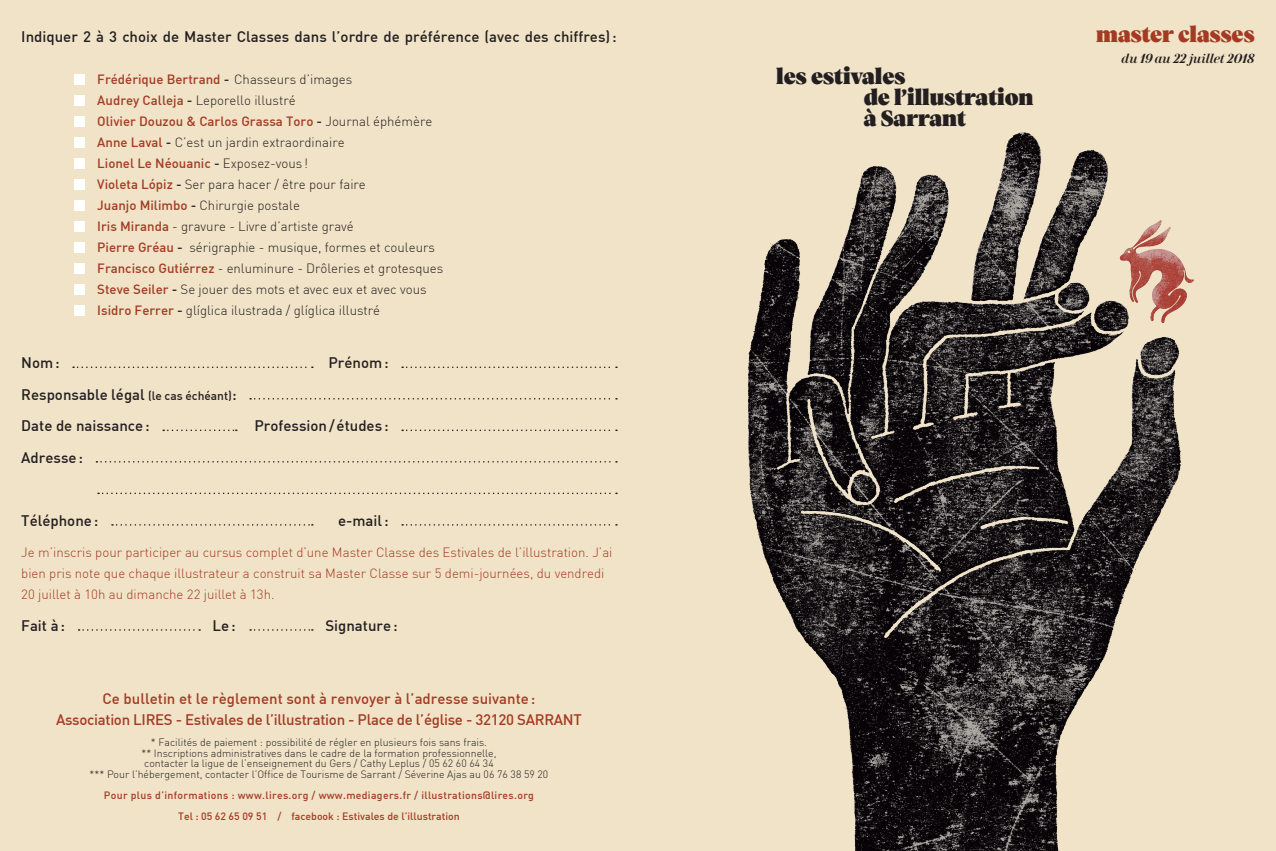
<style>
.page{position:relative;width:1276px;height:851px;background:#fff}
.page>*{position:absolute;margin:0;border:0;box-sizing:border-box;transform-origin:0 0}
.t1{font:22.5px/21px "Vesterbro Poster";color:#231f20}
.t2{font:22.5px "Vesterbro Poster";letter-spacing:-.005em;color:#a33b24}
.t3{font:500 15px/31.5px "DIN";color:#231f20}
.t4{font:500 15px/21px "DIN";letter-spacing:-.02em;color:#a33b24;text-align:center}
.t5{font:italic 500 13.5px "Carmen";color:#231f20}
.t6{font:300 13.2px/21px "DIN";color:#231f20}
.t7{font:300 13.2px/21px "DIN";color:#a33b24}
.t8{font:300 10.5px/10.5px "DIN";color:#231f20;text-align:center}
.t9{font:500 10.5px/21px "DIN";letter-spacing:.03em;color:#a33b24;text-align:center}
.s1{font-weight:500;color:#a33b24}
.s2{font-weight:500}
.s3{font-size:12px}
</style>
<div class="page">
<div style="left:0;top:0;width:1276px;height:850px;background:#f1e3c7"></div>
<img style="left:748px;top:132px;width:446px;height:718px">
<svg style="left:73px;top:366px;width:240px;height:2px"></svg>
<svg style="left:402px;top:429px;width:215px;height:2px"></svg>
<svg style="left:402px;top:524px;width:215px;height:1px"></svg>
<svg style="left:96px;top:461px;width:521px;height:1px"></svg>
<svg style="left:98px;top:492px;width:519px;height:2px"></svg>
<svg style="left:112px;top:524px;width:201px;height:1px"></svg>
<svg style="left:250px;top:629px;width:63px;height:1px"></svg>
<svg style="left:79px;top:629px;width:121px;height:1px"></svg>
<svg style="left:250px;top:398px;width:367px;height:1px"></svg>
<svg style="left:163px;top:429px;width:74px;height:2px"></svg>
<svg style="left:402px;top:366px;width:215px;height:2px"></svg>
<div style="left:74px;top:74px;width:11px;height:10px;background:#fff"></div>
<div style="left:74px;top:137px;width:11px;height:10px;background:#fff"></div>
<div style="left:74px;top:200px;width:11px;height:10px;background:#fff"></div>
<div style="left:74px;top:263px;width:11px;height:10px;background:#fff"></div>
<div style="left:74px;top:95px;width:11px;height:10px;background:#fff"></div>
<div style="left:74px;top:158px;width:11px;height:10px;background:#fff"></div>
<div style="left:74px;top:221px;width:11px;height:10px;background:#fff"></div>
<div style="left:74px;top:284px;width:11px;height:10px;background:#fff"></div>
<div style="left:74px;top:116px;width:11px;height:10px;background:#fff"></div>
<div style="left:74px;top:179px;width:11px;height:10px;background:#fff"></div>
<div style="left:74px;top:242px;width:11px;height:10px;background:#fff"></div>
<div style="left:74px;top:305px;width:11px;height:10px;background:#fff"></div>
<p class="t3" style="left:21px;top:21px;width:597px">Indiquer 2 à 3 choix de Master Classes dans l’ordre de préférence (avec des chiffres):</p>
<p class="t6" style="left:97px;top:69px;width:347px"><span class="s1">Frédérique Bertrand</span> <span class="s2">-</span> Chasseurs d’images<br><span class="s1">Audrey Calleja</span> <span class="s2">-</span> Leporello illustré<br><span class="s1">Olivier Douzou &amp; Carlos Grassa Toro</span> <span class="s2">-</span> Journal éphémère <span class="s1">Anne Laval</span> <span class="s2">-</span> C’est un jardin extraordinaire<br><span class="s1">Lionel Le Néouanic</span> <span class="s2">-</span> Exposez-vous !<br><span class="s1">Violeta Lópiz</span> <span class="s2">-</span> Ser para hacer / être pour faire<br><span class="s1">Juanjo Milimbo</span> <span class="s2">-</span> Chirurgie postale<br><span class="s1">Iris Miranda</span> - gravure - Livre d’artiste gravé<br><span class="s1">Pierre Gréau</span> <span class="s2">-</span> sérigraphie - musique, formes et couleurs <span class="s1">Francisco Gutiérrez</span> - enluminure - Drôleries et grotesques <span class="s1">Steve Seiler</span> <span class="s2">-</span> Se jouer des mots et avec eux et avec vous <span class="s1">Isidro Ferrer</span> <span class="s2">-</span> glíglica ilustrada / glíglica illustré</p>
<p class="t3" style="left:21px;top:346px;width:217px">Nom:<br>Responsable légal <span class="s3">(le cas échéant)</span>:<br>Date de naissance:<br>Adresse:</p>
<p class="t3" style="left:328px;top:346px;width:62px">Prénom:</p>
<p class="t3" style="left:254px;top:409px;width:136px">Profession/études :</p>
<p class="t3" style="left:21px;top:504px;width:79px">Téléphone:</p>
<p class="t3" style="left:338px;top:504px;width:52px">e-mail:</p>
<p class="t7" style="left:21px;top:541px;width:593px">Je m’inscris pour participer au cursus complet d’une Master Classe des Estivales de l’illustration. J’ai bien pris note que chaque illustrateur a construit sa Master Classe sur 5 demi-journées, du vendredi<br>20 juillet à 10h au dimanche 22 juillet à 13h.</p>
<p class="t3" style="left:21px;top:609px;width:45px">Fait à:</p>
<p class="t3" style="left:213px;top:609px;width:25px">Le:</p>
<p class="t3" style="left:325px;top:609px;width:74px">Signature:</p>
<p class="t4" style="left:56px;top:687px;width:527px">Ce bulletin et le règlement sont à renvoyer à l’adresse suivante:<br>Association LIRES - Estivales de l’illustration - Place de l’église - 32120 SARRANT</p>
<p class="t8" style="left:90px;top:737px;width:460px">* Facilités de paiement : possibilité de régler en plusieurs fois sans frais.<br>** Inscriptions administratives dans le cadre de la formation professionnelle,<br>contacter la ligue de l’enseignement du Gers / Cathy Leplus / 05 62 60 64 34<br>*** Pour l’hébergement, contacter l’Office de Tourisme de Sarrant / Séverine Ajas au 06 76 38 59 20</p>
<p class="t9" style="left:104px;top:784px;width:431px">Pour plus d’informations : www.lires.org / www.mediagers.fr / illustrations@lires.org<br>Tel : 05 62 65 09 51 / facebook : Estivales de l’illustration</p>
<h1 class="t1" style="left:863px;top:66px;width:171px;text-indent:-87px">les estivales<br>de l’illustration à Sarrant</h1>
<h1 class="t2" style="left:1096px;top:20px;width:160px">master classes</h1>
<p class="t5" style="left:1122px;top:50px;width:134px">du 19 au 22 juillet 2018</p>
</div>
